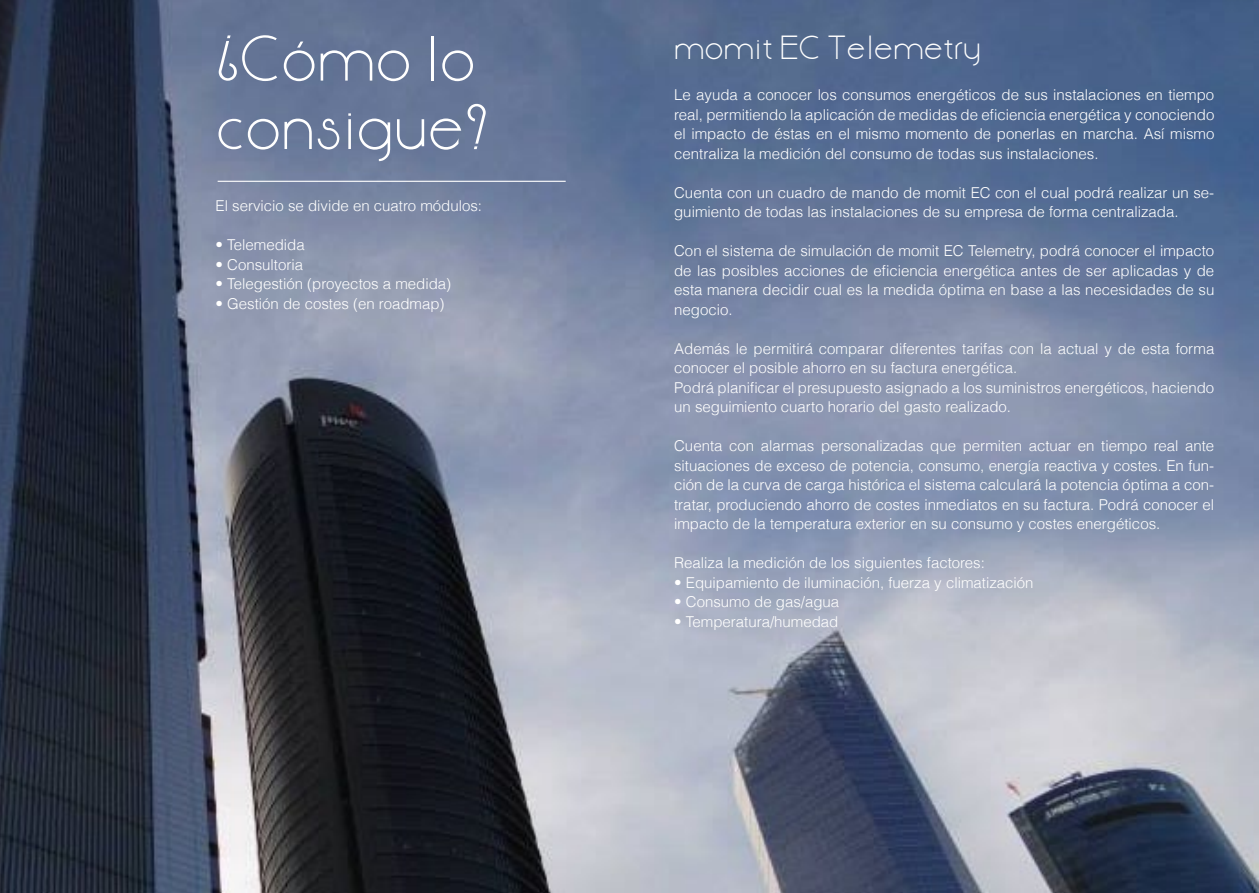
<style>
.page{position:relative;width:1259px;height:893px;background:#fff}
.page>*{position:absolute;margin:0;border:0;box-sizing:border-box;transform-origin:0 0}
.t1{font:57px/68.4px "Anson";color:#fff}
.t2{font:30px "Anson";color:#fff}
.t3{font:300 15px/19.5px "Helvetica";color:#fff;text-align:justify}
</style>
<div class="page">
<img style="left:0;top:0;width:1258px;height:893px">
<hr style="left:218px;top:181px;width:348px;height:1px;background:#fff">
<h1 class="t1" style="left:215px;top:29px;width:274px">¿Cómo lo consigue?</h1>
<p class="t3" style="left:215px;top:196px;width:268px">El servicio se divide en cuatro módulos:</p>
<p class="t3" style="left:215px;top:235px;width:91px">• Telemedida</p>
<p class="t3" style="left:215px;top:254px;width:89px">• Consultoria</p>
<p class="t3" style="left:215px;top:274px;width:237px">• Telegestión (proyectos a medida)</p>
<p class="t3" style="left:215px;top:293px;width:230px">• Gestión de costes (en roadmap)</p>
<h2 class="t2" style="left:674px;top:34px;width:308px">momit EC Telemetry</h2>
<p class="t3" style="left:674px;top:85px;width:542px">Le ayuda a conocer los consumos energéticos de sus instalaciones en tiempo real, permitiendo la aplicación de medidas de eficiencia energética y conociendo el impacto de éstas en el mismo momento de ponerlas en marcha. Así mismo centraliza la medición del consumo de todas sus instalaciones.</p>
<p class="t3" style="left:674px;top:182px;width:541px">Cuenta con un cuadro de mando de momit EC con el cual podrá realizar un se&shy;guimiento de todas las instalaciones de su empresa de forma centralizada.</p>
<p class="t3" style="left:674px;top:241px;width:542px">Con el sistema de simulación de momit EC Telemetry, podrá conocer el impacto de las posibles acciones de eficiencia energética antes de ser aplicadas y de esta manera decidir cual es la medida óptima en base a las necesidades de su negocio.</p>
<p class="t3" style="left:674px;top:338px;width:542px;text-align:left">Además le permitirá comparar diferentes tarifas con la actual y de esta forma conocer el posible ahorro en su factura energética.<br>Podrá planificar el presupuesto asignado a los suministros energéticos, haciendo un seguimiento cuarto horario del gasto realizado.</p>
<p class="t3" style="left:674px;top:436px;width:541px">Cuenta con alarmas personalizadas que permiten actuar en tiempo real ante situaciones de exceso de potencia, consumo, energía reactiva y costes. En fun&shy;ción de la curva de carga histórica el sistema calculará la potencia óptima a con&shy;tratar, produciendo ahorro de costes inmediatos en su factura. Podrá conocer el impacto de la temperatura exterior en su consumo y costes energéticos.</p>
<p class="t3" style="left:674px;top:553px;width:312px">Realiza la medición de los siguientes factores:</p>
<p class="t3" style="left:674px;top:572px;width:361px">• Equipamiento de iluminación, fuerza y climatización</p>
<p class="t3" style="left:674px;top:592px;width:167px">• Consumo de gas/agua</p>
<p class="t3" style="left:674px;top:611px;width:166px">• Temperatura/humedad</p>
</div>
